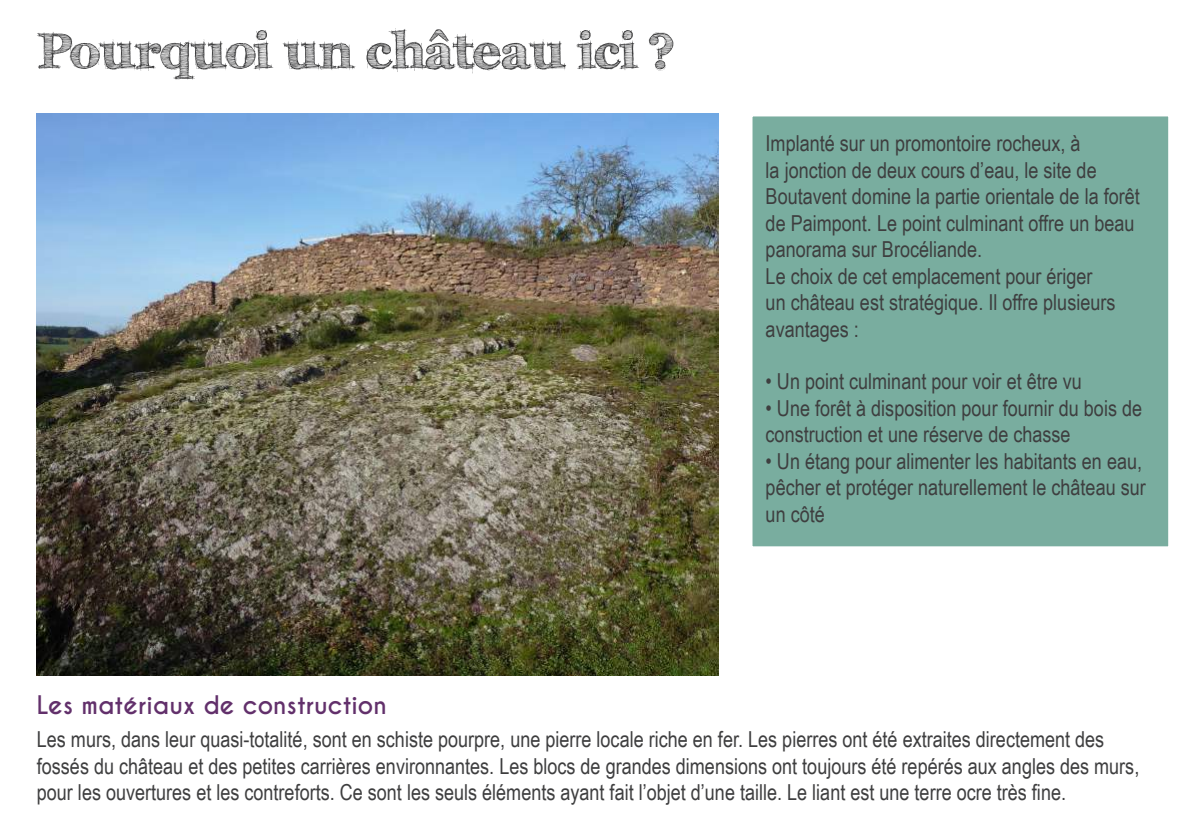
<style>
.page{position:relative;width:1191px;height:840px;background:#fff}
.page>*{position:absolute;margin:0;border:0;box-sizing:border-box;transform-origin:0 0}
.t1{font:700 50px "FFF Tusj";color:#3e3e3f}
.t2{font:700 24px "Caviar Dreams";color:#62306b}
.t3{font:22px/26.4px "Arial Narrow";color:#3e3e3f}
</style>
<div class="page">
<div style="left:750px;top:114px;width:420px;height:434px;background:#79ad9f;border:2px solid #fff"></div>
<img style="left:37px;top:114px;width:682px;height:560px">
<h1 class="t1" style="left:37px;top:21px;width:640px">Pourquoi un château ici ?</h1>
<p class="t2" style="left:37px;top:689px;width:351px">Les matériaux de construction</p>
<p class="t3" style="left:765px;top:130px;width:376px">Implanté sur un promontoire rocheux, à<br>la jonction de deux cours d’eau, le site de Boutavent domine la partie orientale de la forêt de Paimpont. Le point culminant offre un beau panorama sur Brocéliande.<br>Le choix de cet emplacement pour ériger<br>un château est stratégique. Il offre plusieurs avantages :</p>
<p class="t3" style="left:765px;top:367px;width:318px">• Un point culminant pour voir et être vu</p>
<p class="t3" style="left:765px;top:394px;width:378px">• Une forêt à disposition pour fournir du bois de construction et une réserve de chasse</p>
<p class="t3" style="left:765px;top:446px;width:382px">• Un étang pour alimenter les habitants en eau, pêcher et protéger naturellement le château sur un côté</p>
<p class="t3" style="left:37px;top:725px;width:1104px">Les murs, dans leur quasi-totalité, sont en schiste pourpre, une pierre locale riche en fer. Les pierres ont été extraites directement des fossés du château et des petites carrières environnantes. Les blocs de grandes dimensions ont toujours été repérés aux angles des murs, pour les ouvertures et les contreforts. Ce sont les seuls éléments ayant fait l’objet d’une taille. Le liant est une terre ocre très fine.</p>
</div>
